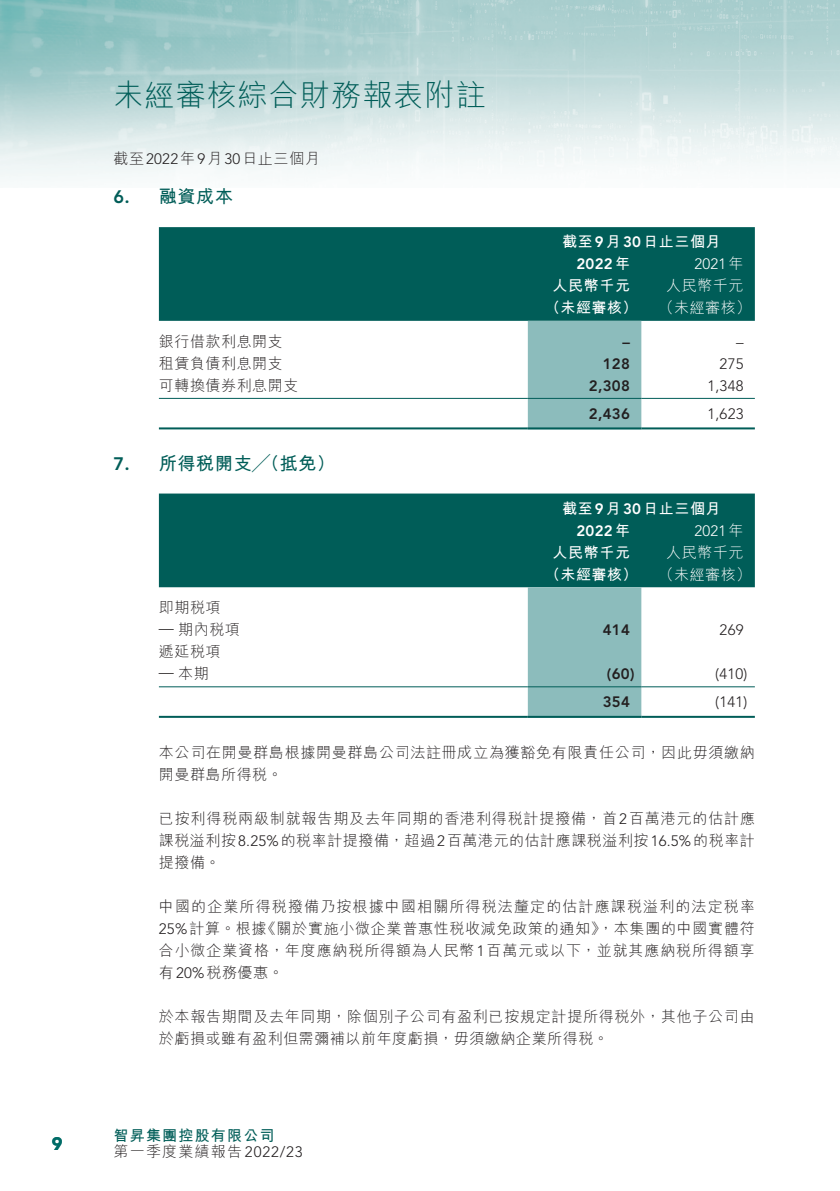
<style>
.page{position:relative;width:840px;height:1191px;background:#fff}
.page>*{position:absolute;margin:0;border:0;box-sizing:border-box;transform-origin:0 0}
.t1{font:300 30px "M Hei HK";letter-spacing:.035em;color:#005d58}
._07_NH1{font:700 18px "M Hei HK";letter-spacing:.04em;color:#005d58}
._07_NH1-2{font:800 18px "Avenir LT Std";color:#005d58}
.t2{font:900 18px "Avenir LT Std";color:#006c67}
._06_Notes{font:300 15px/22px "M Hei HK";letter-spacing:.045em;color:#231f20}
._06_Notes-2{font:300 15px/22px "M Hei HK";letter-spacing:.075em;color:#231f20;text-align:right}
._50_Table_txt{font:700 15px "M Hei HK";letter-spacing:.04em;color:#fff}
._51_N_Table_txt{font:300 15px "M Hei HK";letter-spacing:.035em;color:#231f20}
._51_N_Table_txt-2{font:300 15px "Avenir LT Std";letter-spacing:.015em;color:#231f20}
.t3{font:700 15px/16px "M Hei HK";letter-spacing:.08em;color:#005d58}
._51_N_Table_txt-3{font:800 15px "Avenir LT Std";letter-spacing:.02em;color:#231f20}
._50_Table_txt-2{font:300 15px "M Hei HK";letter-spacing:.035em;color:#fff}
._50_Table_txt-3{font:300 15px "Avenir LT Std";letter-spacing:.015em;color:#fff}
._50_Table_txt-4{font:800 15px "Avenir LT Std";letter-spacing:.02em;color:#fff}
.s1{font-family:"Avenir LT Std"}
.s2{font-family:"Avenir LT Std";font-weight:800}
.s3{font-family:"M Hei HK"}
.s4{font-family:"M Hei HK";font-weight:700}
.s5{font-weight:300;color:#231f20}
.s6{font-family:"Avenir LT Std";font-weight:300;color:#231f20}
</style>
<div class="page">
<img style="left:0;top:0;width:839px;height:180px">
<div style="left:159px;top:227px;width:595px;height:94px;background:#005d58"></div>
<div style="left:527px;top:321px;width:114px;height:106px;background:#8cbcbc"></div>
<hr style="left:159px;top:398px;width:368px;height:1px;background:#005d58">
<hr style="left:527px;top:398px;width:114px;height:1px;background:#005d58">
<hr style="left:641px;top:398px;width:113px;height:1px;background:#005d58">
<hr style="left:159px;top:427px;width:368px;height:2px;background:#005d58">
<hr style="left:527px;top:427px;width:114px;height:2px;background:#005d58">
<hr style="left:641px;top:427px;width:113px;height:2px;background:#005d58">
<div style="left:159px;top:493px;width:595px;height:94px;background:#005d58"></div>
<div style="left:527px;top:587px;width:114px;height:129px;background:#8cbcbc"></div>
<hr style="left:159px;top:686px;width:368px;height:1px;background:#005d58">
<hr style="left:527px;top:686px;width:114px;height:1px;background:#005d58">
<hr style="left:641px;top:686px;width:113px;height:1px;background:#005d58">
<hr style="left:159px;top:716px;width:368px;height:2px;background:#005d58">
<hr style="left:527px;top:716px;width:114px;height:2px;background:#005d58">
<hr style="left:641px;top:716px;width:113px;height:2px;background:#005d58">
<p class="t2" style="left:52px;top:1132px;width:12px">9</p>
<h1 class="t1" style="left:113px;top:80px;width:373px">未經審核綜合財務報表附註</h1>
<p class="_06_Notes" style="left:113px;top:148px;width:207px">截至<span class="s1">2022</span>年<span class="s1">9</span>月<span class="s1">30</span>日止三個月</p>
<p class="_07_NH1-2" style="left:113px;top:186px;width:18px">6.</p>
<p class="_07_NH1-2" style="left:113px;top:453px;width:18px">7.</p>
<p class="_07_NH1" style="left:159px;top:183px;width:76px">融資成本</p>
<p class="_51_N_Table_txt" style="left:159px;top:334px;width:125px">銀行借款利息開支</p>
<p class="_51_N_Table_txt" style="left:159px;top:356px;width:125px">租賃負債利息開支</p>
<p class="_51_N_Table_txt" style="left:159px;top:378px;width:141px">可轉換債券利息開支</p>
<p class="_07_NH1" style="left:159px;top:450px;width:177px">所得稅開支╱（抵免(</p>
<p class="_51_N_Table_txt" style="left:159px;top:600px;width:63px">即期稅項</p>
<p class="_51_N_Table_txt" style="left:178px;top:622px;width:63px">期內稅項</p>
<p class="_51_N_Table_txt-2" style="left:159px;top:619px;width:16px">—</p>
<p class="_51_N_Table_txt" style="left:159px;top:644px;width:63px">遞延稅項</p>
<p class="_51_N_Table_txt" style="left:178px;top:666px;width:32px">本期</p>
<p class="_51_N_Table_txt-2" style="left:159px;top:663px;width:16px">—</p>
<p class="_50_Table_txt" style="left:561px;top:231px;width:160px">截至<span class="s2">9</span>月<span class="s2">30</span>日止三個月</p>
<p class="_50_Table_txt-3" style="left:694px;top:255px;width:51px">2021 <span class="s3">年</span></p>
<p class="_50_Table_txt-4" style="left:576px;top:255px;width:55px">2022<span class="s4">年</span></p>
<p class="_50_Table_txt" style="left:552px;top:275px;width:79px">人民幣千元</p>
<p class="_50_Table_txt-2" style="left:666px;top:278px;width:79px">人民幣千元</p>
<p class="_50_Table_txt" style="left:545px;top:297px;width:94px">（未經審核）</p>
<p class="_50_Table_txt-2" style="left:658px;top:300px;width:94px">（未經審核(</p>
<p class="_51_N_Table_txt-3" style="left:622px;top:333px;width:9px">–</p>
<p class="_51_N_Table_txt-2" style="left:735px;top:333px;width:9px">–</p>
<p class="_51_N_Table_txt-3" style="left:602px;top:355px;width:29px">128</p>
<p class="_51_N_Table_txt-2" style="left:719px;top:355px;width:25px">275</p>
<p class="_51_N_Table_txt-3" style="left:588px;top:377px;width:43px">2,308</p>
<p class="_51_N_Table_txt-2" style="left:707px;top:377px;width:38px">1,348</p>
<p class="_51_N_Table_txt-3" style="left:588px;top:405px;width:43px">2,436</p>
<p class="_51_N_Table_txt-2" style="left:707px;top:405px;width:38px">1,623</p>
<p class="_50_Table_txt" style="left:561px;top:497px;width:160px">截至<span class="s2">9</span>月<span class="s2">30</span>日止三個月</p>
<p class="_50_Table_txt-3" style="left:694px;top:521px;width:51px">2021 <span class="s3">年</span></p>
<p class="_50_Table_txt-4" style="left:576px;top:521px;width:55px">2022<span class="s4">年</span></p>
<p class="_50_Table_txt" style="left:552px;top:541px;width:79px">人民幣千元</p>
<p class="_50_Table_txt-2" style="left:666px;top:544px;width:79px">人民幣千元</p>
<p class="_50_Table_txt" style="left:545px;top:563px;width:94px">（未經審核）</p>
<p class="_50_Table_txt-2" style="left:658px;top:566px;width:94px">（未經審核(</p>
<p class="_51_N_Table_txt-3" style="left:602px;top:621px;width:29px">414</p>
<p class="_51_N_Table_txt-2" style="left:719px;top:621px;width:25px">269</p>
<p class="_51_N_Table_txt-3" style="left:606px;top:665px;width:29px">)60(</p>
<p class="_51_N_Table_txt-2" style="left:714px;top:665px;width:34px">)410(</p>
<p class="_51_N_Table_txt-2" style="left:714px;top:693px;width:34px">)141(</p>
<p class="_51_N_Table_txt-3" style="left:602px;top:693px;width:29px">354</p>
<p class="_06_Notes" style="left:159px;top:741px;width:597px">本公司在開曼群島根據開曼群島公司法註冊成立為獲豁免有限責任公司，因此毋須繳納開曼群島所得稅。</p>
<p class="_06_Notes" style="left:159px;top:807px;width:597px;text-align:justify">已按利得稅兩級制就報告期及去年同期的香港利得稅計提撥備，首<span class="s1">2</span>百萬港元的估計應課稅溢利按<span class="s1">8.25%</span>的稅率計提撥備，超過<span class="s1">2</span>百萬港元的估計應課稅溢利按<span class="s1">16.5%</span>的稅率計提撥備。</p>
<p class="_06_Notes-2" style="left:159px;top:895px;width:597px">中國的企業所得稅撥備乃按根據中國相關所得稅法釐定的估計應課稅溢利的法定稅率《關於實施小微企業普惠性稅收減免政策的通知，》本集團的中國實體符</p>
<p class="_06_Notes" style="left:159px;top:917px;width:597px"><span class="s1">25%</span>計算。根據<br>合小微企業資格，年度應納稅所得額為人民幣<span class="s1">1</span>百萬元或以下，並就其應納稅所得額享有<span class="s1">20%</span>稅務優惠。</p>
<p class="_06_Notes" style="left:159px;top:1005px;width:597px">於本報告期間及去年同期，除個別子公司有盈利已按規定計提所得稅外，其他子公司由於虧損或雖有盈利但需彌補以前年度虧損，毋須繳納企業所得稅。</p>
<p class="t3" style="left:114px;top:1126px;width:190px">智昇集團控股有限公司<br><span class="s5">第一季度業績報告</span><span class="s6">2022/23</span></p>
</div>
